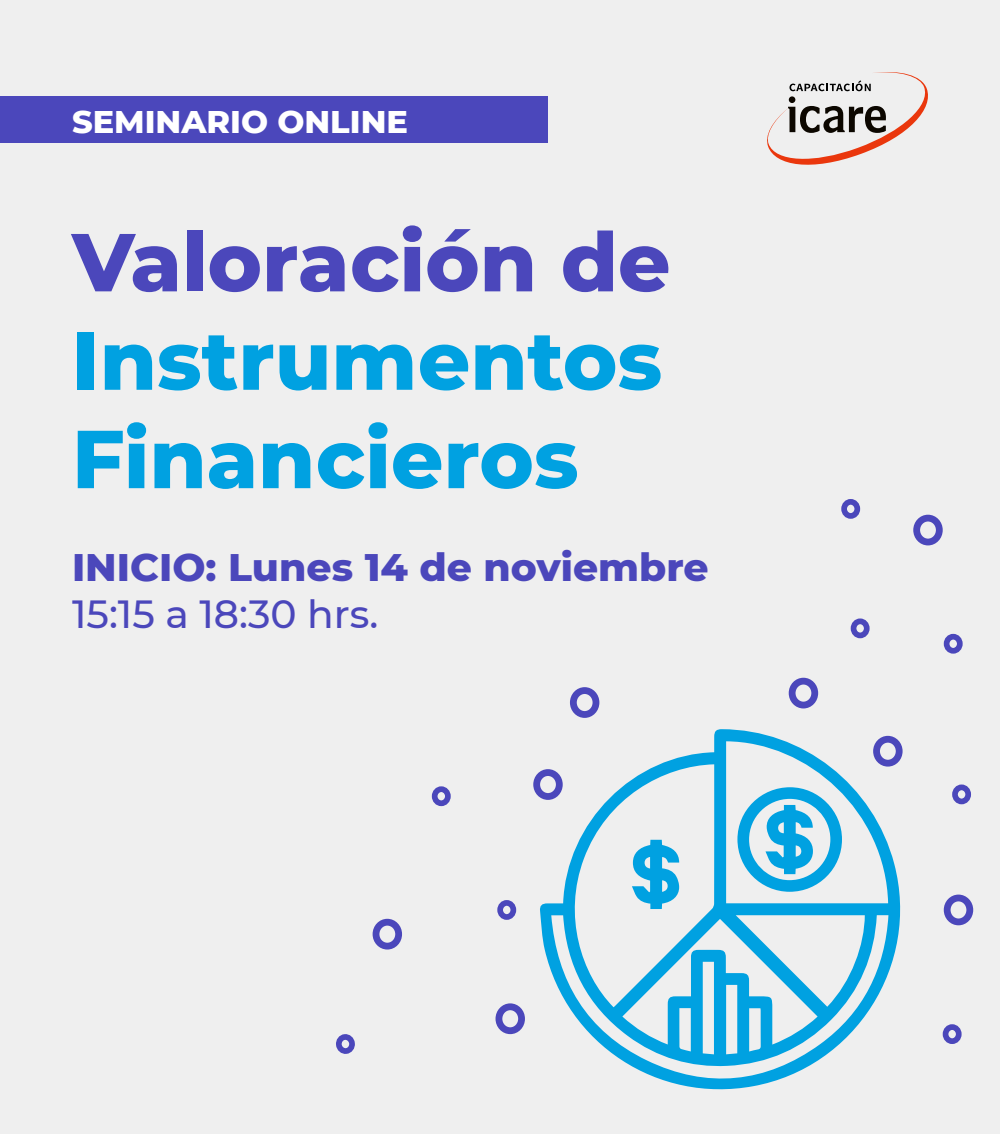
<style>
.page{position:relative;width:1000px;height:1134px;background:#efefef}
.page>*{position:absolute;margin:0;border:0;box-sizing:border-box;transform-origin:0 0}
.t1{font:800 82px/98.4px "Montserrat";color:#00a1e1}
.t2{font:800 82px "Montserrat";color:#4b47bb}
.t3{font:800 39.2px "Montserrat";color:#4b47bb}
.t4{font:500 39.2px "Montserrat";color:#4b47bb}
.t5{font:800 32px "Montserrat";color:#fff}
</style>
<div class="page">
<div style="left:944px;top:894px;width:29px;height:31px;border:7px solid #4b47bb;border-radius:50%"></div>
<div style="left:570px;top:687px;width:29px;height:31px;border:7px solid #4b47bb;border-radius:50%"></div>
<div style="left:533px;top:769px;width:30px;height:31px;border:7px solid #4b47bb;border-radius:50%"></div>
<div style="left:496px;top:1003px;width:29px;height:31px;border:7px solid #4b47bb;border-radius:50%"></div>
<div style="left:373px;top:919px;width:29px;height:30px;border:7px solid #4b47bb;border-radius:50%"></div>
<div style="left:789px;top:678px;width:29px;height:30px;border:7px solid #4b47bb;border-radius:50%"></div>
<div style="left:913px;top:515px;width:30px;height:30px;border:7px solid #4b47bb;border-radius:50%"></div>
<div style="left:336px;top:1034px;width:19px;height:20px;border:6px solid #4b47bb;border-radius:50%"></div>
<div style="left:943px;top:1024px;width:19px;height:20px;border:6px solid #4b47bb;border-radius:50%"></div>
<div style="left:952px;top:784px;width:19px;height:20px;border:6px solid #4b47bb;border-radius:50%"></div>
<div style="left:432px;top:786px;width:19px;height:20px;border:6px solid #4b47bb;border-radius:50%"></div>
<div style="left:497px;top:900px;width:19px;height:20px;border:6px solid #4b47bb;border-radius:50%"></div>
<div style="left:851px;top:618px;width:19px;height:20px;border:6px solid #4b47bb;border-radius:50%"></div>
<div style="left:841px;top:499px;width:19px;height:20px;border:6px solid #4b47bb;border-radius:50%"></div>
<div style="left:944px;top:634px;width:19px;height:20px;border:6px solid #4b47bb;border-radius:50%"></div>
<svg style="left:767px;top:72px;width:161px;height:93px"></svg>
<div style="left:0;top:97px;width:548px;height:46px;background:#4b47bb"></div>
<svg style="left:540px;top:729px;width:363px;height:361px"></svg>
<svg style="left:632px;top:840px;width:47px;height:69px"></svg>
<svg style="left:737px;top:787px;width:105px;height:105px"></svg>
<p class="t5" style="left:72px;top:98px;width:337px">SEMINARIO ONLINE</p>
<h1 class="t2" style="left:72px;top:202px;width:600px">Valoración de</h1>
<h1 class="t1" style="left:72px;top:307px;width:592px">Instrumentos<br>Financieros</h1>
<p class="t3" style="left:72px;top:538px;width:638px">INICIO: Lunes 14 de noviembre</p>
<p class="t4" style="left:72px;top:587px;width:308px">15:15 a 18:30 hrs.</p>
</div>
